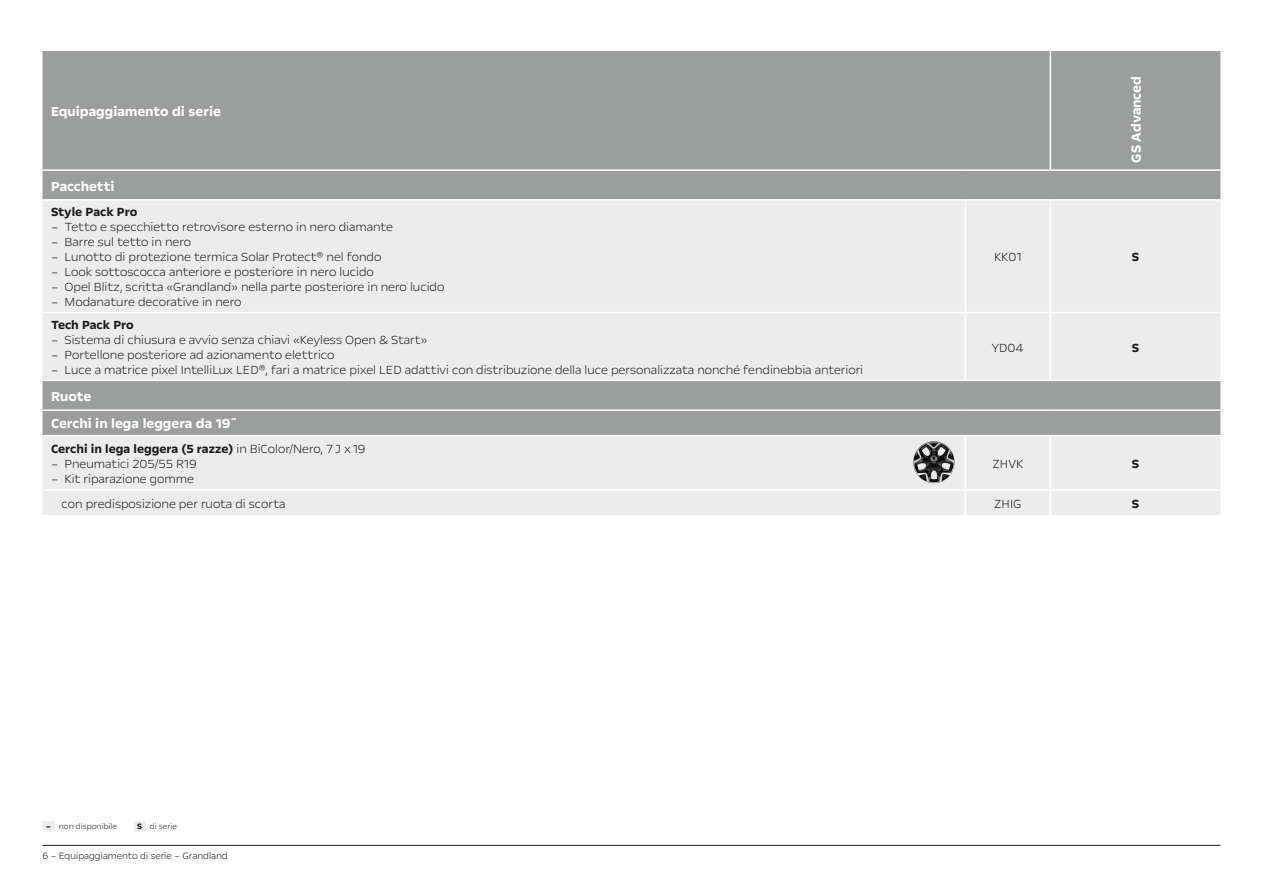
<style>
.page{position:relative;width:1263px;height:893px;background:#fff}
.page>*{position:absolute;margin:0;border:0;box-sizing:border-box;transform-origin:0 0}
.t1{font:700 15px/27.6px "Opel Next";color:#fff}
.t2{font:300 13.5px "Opel Next";color:#1a1a18}
.t3{font:700 13.5px "Opel Next";color:#1a1a18}
.t4{font:300 10.5px "Opel Next";color:#1a1a18}
.t5{font:300 9px "Opel Next";color:#1a1a18}
.s1{font-weight:300}
.s2{font-weight:700}
</style>
<div class="page">
<hr style="left:43px;top:845px;width:1177px;height:1px;background:#1a1a18">
<div style="left:43px;top:821px;width:11px;height:10px;background:#ececed"></div>
<div style="left:134px;top:821px;width:11px;height:10px;background:#ececed"></div>
<div style="left:43px;top:51px;width:1177px;height:118px;background:#9c9d9d"></div>
<div style="left:43px;top:171px;width:1177px;height:28px;background:#9c9d9d"></div>
<svg style="left:43px;top:201px;width:1177px;height:314px;background:#dededf"></svg>
<hr style="left:1049px;top:51px;width:2px;height:118px;background:#fff">
<hr style="left:43px;top:380px;width:922px;height:1px;background:#fff">
<hr style="left:965px;top:380px;width:85px;height:1px;background:#fff">
<hr style="left:1050px;top:380px;width:170px;height:1px;background:#fff">
<hr style="left:43px;top:409px;width:922px;height:2px;background:#fff">
<hr style="left:965px;top:409px;width:85px;height:2px;background:#fff">
<hr style="left:1050px;top:409px;width:170px;height:2px;background:#fff">
<hr style="left:964px;top:201px;width:2px;height:111px;background:#fff">
<hr style="left:1049px;top:201px;width:2px;height:111px;background:#fff">
<hr style="left:43px;top:312px;width:922px;height:1px;background:#fff">
<hr style="left:965px;top:312px;width:85px;height:1px;background:#fff">
<hr style="left:964px;top:313px;width:2px;height:67px;background:#fff">
<hr style="left:1050px;top:312px;width:170px;height:1px;background:#fff">
<hr style="left:1049px;top:313px;width:2px;height:67px;background:#fff">
<hr style="left:43px;top:435px;width:922px;height:1px;background:#fff">
<hr style="left:965px;top:435px;width:85px;height:1px;background:#fff">
<hr style="left:964px;top:436px;width:2px;height:53px;background:#fff">
<hr style="left:1050px;top:435px;width:170px;height:1px;background:#fff">
<hr style="left:1049px;top:436px;width:2px;height:53px;background:#fff">
<hr style="left:43px;top:489px;width:922px;height:2px;background:#fff">
<hr style="left:965px;top:489px;width:85px;height:2px;background:#fff">
<hr style="left:964px;top:491px;width:2px;height:24px;background:#fff">
<hr style="left:1050px;top:489px;width:170px;height:2px;background:#fff">
<hr style="left:1049px;top:491px;width:2px;height:24px;background:#fff">
<img style="left:908px;top:441px;width:51px;height:43px">
<p class="t1" style="left:51px;top:98px;width:171px">Equipaggiamento di serie</p>
<p class="t1" style="left:51px;top:172px;width:65px">Pacchetti</p>
<p class="t3" style="left:51px;top:204px;width:88px">Style Pack Pro</p>
<p class="t2" style="left:51px;top:219px;width:343px">– Tetto e specchietto retrovisore esterno in nero diamante</p>
<p class="t2" style="left:51px;top:234px;width:142px">– Barre sul tetto in nero</p>
<p class="t2" style="left:51px;top:249px;width:332px">– Lunotto di protezione termica Solar Protect® nel fondo</p>
<p class="t2" style="left:51px;top:264px;width:324px">– Look sottoscocca anteriore e posteriore in nero lucido</p>
<p class="t2" style="left:51px;top:279px;width:395px">– Opel Blitz, scritta «Grandland» nella parte posteriore in nero lucido</p>
<p class="t2" style="left:51px;top:294px;width:192px">– Modanature decorative in nero</p>
<p class="t3" style="left:51px;top:317px;width:84px">Tech Pack Pro</p>
<p class="t2" style="left:51px;top:331px;width:378px">– Sistema di chiusura e avvio senza chiavi «Keyless Open &amp; Start»</p>
<p class="t2" style="left:51px;top:346px;width:285px">– Portellone posteriore ad azionamento elettrico</p>
<p class="t2" style="left:51px;top:361px;width:814px">– Luce a matrice pixel IntelliLux LED®, fari a matrice pixel LED adattivi con distribuzione della luce personalizzata nonché fendinebbia anteriori</p>
<p class="t1" style="left:51px;top:382px;width:188px">Ruote<br>Cerchi in lega leggera da 19˝</p>
<p class="t3" style="left:51px;top:440px;width:316px">Cerchi in lega leggera (5 razze) <span class="s1">in BiColor/Nero, 7J x19</span></p>
<p class="t2" style="left:51px;top:455px;width:147px">– Pneumatici 205/55 R19</p>
<p class="t2" style="left:51px;top:470px;width:144px">– Kit riparazione gomme</p>
<p class="t1" style="left:1122px;top:163px;width:88px;rotate:-90deg">GS Advanced</p>
<p class="t2" style="left:994px;top:249px;width:29px">KK01</p>
<p class="t3" style="left:1132px;top:249px;width:9px">S</p>
<p class="t2" style="left:992px;top:339px;width:33px">YD04</p>
<p class="t3" style="left:1132px;top:339px;width:9px">S</p>
<p class="t2" style="left:992px;top:455px;width:32px">ZHVK</p>
<p class="t3" style="left:1132px;top:455px;width:9px">S</p>
<p class="t2" style="left:62px;top:495px;width:225px">con predisposizione per ruota di scorta</p>
<p class="t2" style="left:994px;top:495px;width:29px">ZHIG</p>
<p class="t3" style="left:1132px;top:495px;width:9px">S</p>
<p class="t5" style="left:46px;top:821px;width:73px"><span class="s2">–</span> non disponibile</p>
<p class="t5" style="left:137px;top:821px;width:41px"><span class="s2">S</span> di serie</p>
<p class="t4" style="left:43px;top:849px;width:187px">6 – Equipaggiamento di serie – Grandland</p>
</div>
